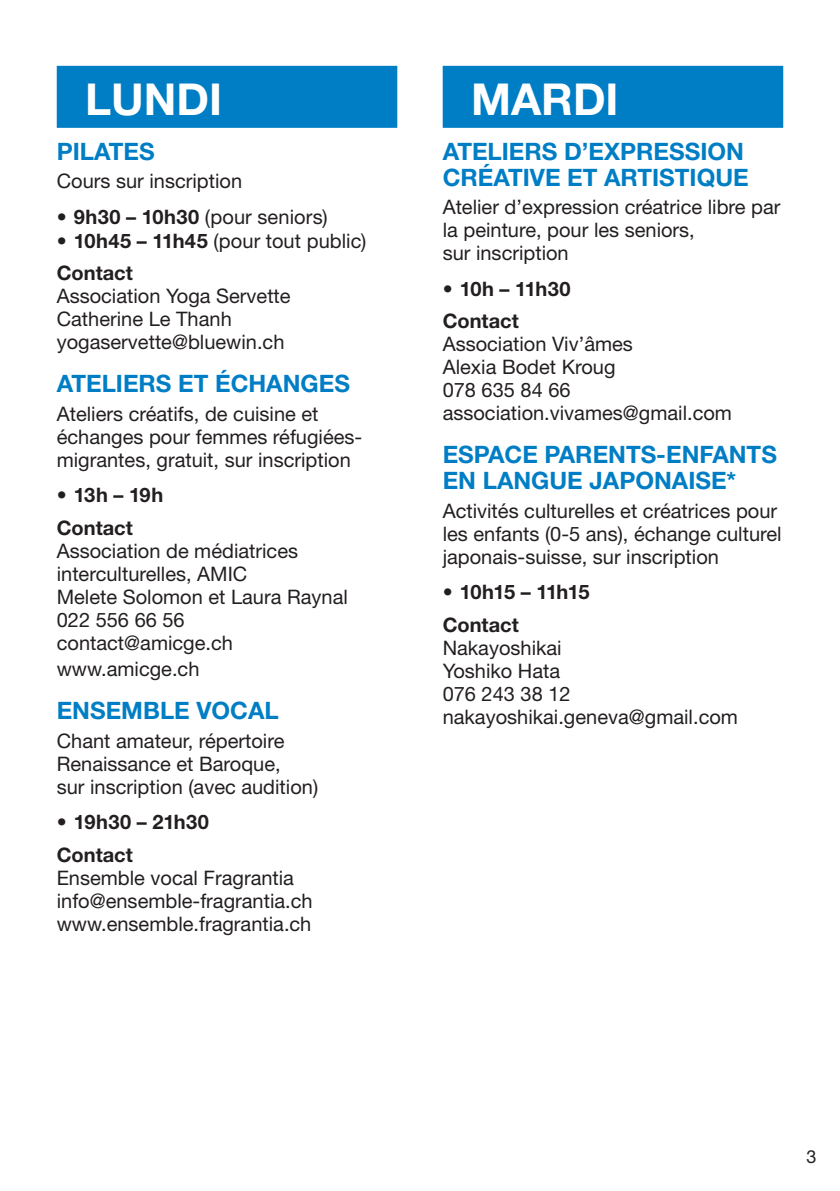
<style>
.page{position:relative;width:840px;height:1191px;background:#fff}
.page>*{position:absolute;margin:0;border:0;box-sizing:border-box;transform-origin:0 0}
.t1{font:700 44px "Helvetica Neue LT Std";color:#fff}
.t2{font:700 24px/26px "Helvetica Neue LT Std";color:#007ec5}
.t3{font:20px/23px "Helvetica Neue LT Std";color:#231f20}
.t4{font:700 20px/32.6px "Helvetica Neue LT Std";color:#231f20}
.t5{font:18px "Helvetica Neue LT Std";color:#231f20}
.s1{font-weight:700}
.s2{font-weight:400}
</style>
<div class="page">
<div style="left:57px;top:66px;width:340px;height:62px;background:#007ec5"></div>
<div style="left:442px;top:66px;width:340px;height:62px;background:#007ec5"></div>
<h1 class="t1" style="left:85px;top:73px;width:138px">LUNDI</h1>
<p class="t2" style="left:57px;top:137px;width:99px">PILATES</p>
<p class="t3" style="left:57px;top:169px;width:187px">Cours sur inscription</p>
<p class="t3" style="left:57px;top:205px;width:272px"><span class="s1">• 9h30 – 10h30</span> (pour seniors)</p>
<p class="t4" style="left:57px;top:224px;width:311px">• 10h45 – 11h45 <span class="s2">(pour tout public)<br></span>Contact</p>
<p class="t3" style="left:57px;top:284px;width:235px">Association Yoga Servette<br>Catherine Le Thanh yogaservette@bluewin.ch</p>
<p class="t2" style="left:57px;top:370px;width:294px">ATELIERS ET ÉCHANGES</p>
<p class="t3" style="left:57px;top:402px;width:307px">Ateliers créatifs, de cuisine et échanges pour femmes réfugiées&shy;migrantes, gratuit, sur inscription</p>
<p class="t4" style="left:57px;top:478px;width:108px">• 13h – 19h<br>Contact</p>
<p class="t3" style="left:57px;top:539px;width:292px">Association de médiatrices interculturelles, AMIC<br>Melete Solomon et Laura Raynal<br>022 556 66 56 contact@amicge.ch</p>
<p class="t3" style="left:57px;top:657px;width:144px">www.amicge.ch</p>
<p class="t2" style="left:57px;top:697px;width:223px">ENSEMBLE VOCAL</p>
<p class="t3" style="left:57px;top:729px;width:263px">Chant amateur, répertoire<br>Renaissance et Baroque,<br>sur inscription (avec audition)</p>
<p class="t4" style="left:57px;top:805px;width:154px">• 19h30 – 21h30<br>Contact</p>
<p class="t3" style="left:57px;top:866px;width:257px">Ensemble vocal Fragrantia info@ensemble-fragrantia.ch www.ensemble.fragrantia.ch</p>
<h1 class="t1" style="left:471px;top:73px;width:149px">MARDI</h1>
<p class="t2" style="left:442px;top:137px;width:307px">ATELIERS D’EXPRESSION<br>CRÉATIVE ET ARTISTIQUE</p>
<p class="t3" style="left:442px;top:195px;width:339px">Atelier d’expression créatrice libre par la peinture, pour les seniors,<br>sur inscription</p>
<p class="t4" style="left:442px;top:272px;width:129px">• 10h – 11h30<br>Contact</p>
<p class="t3" style="left:442px;top:332px;width:291px">Association Viv’âmes<br>Alexia Bodet Kroug<br>078 635 84 66 association.vivames@gmail.com</p>
<p class="t2" style="left:442px;top:441px;width:335px">ESPACE PARENTS-ENFANTS<br>EN LANGUE JAPONAISE*</p>
<p class="t3" style="left:442px;top:499px;width:340px">Activités culturelles et créatrices pour les enfants (0-5 ans), échange culturel japonais-suisse, sur inscription</p>
<p class="t4" style="left:442px;top:575px;width:148px">• 10h15 – 11h15<br>Contact</p>
<p class="t3" style="left:442px;top:636px;width:296px">Nakayoshikai<br>Yoshiko Hata<br>076 243 38 12 nakayoshikai.geneva@gmail.com</p>
<p class="t5" style="left:806px;top:1146px;width:12px">3</p>
</div>
